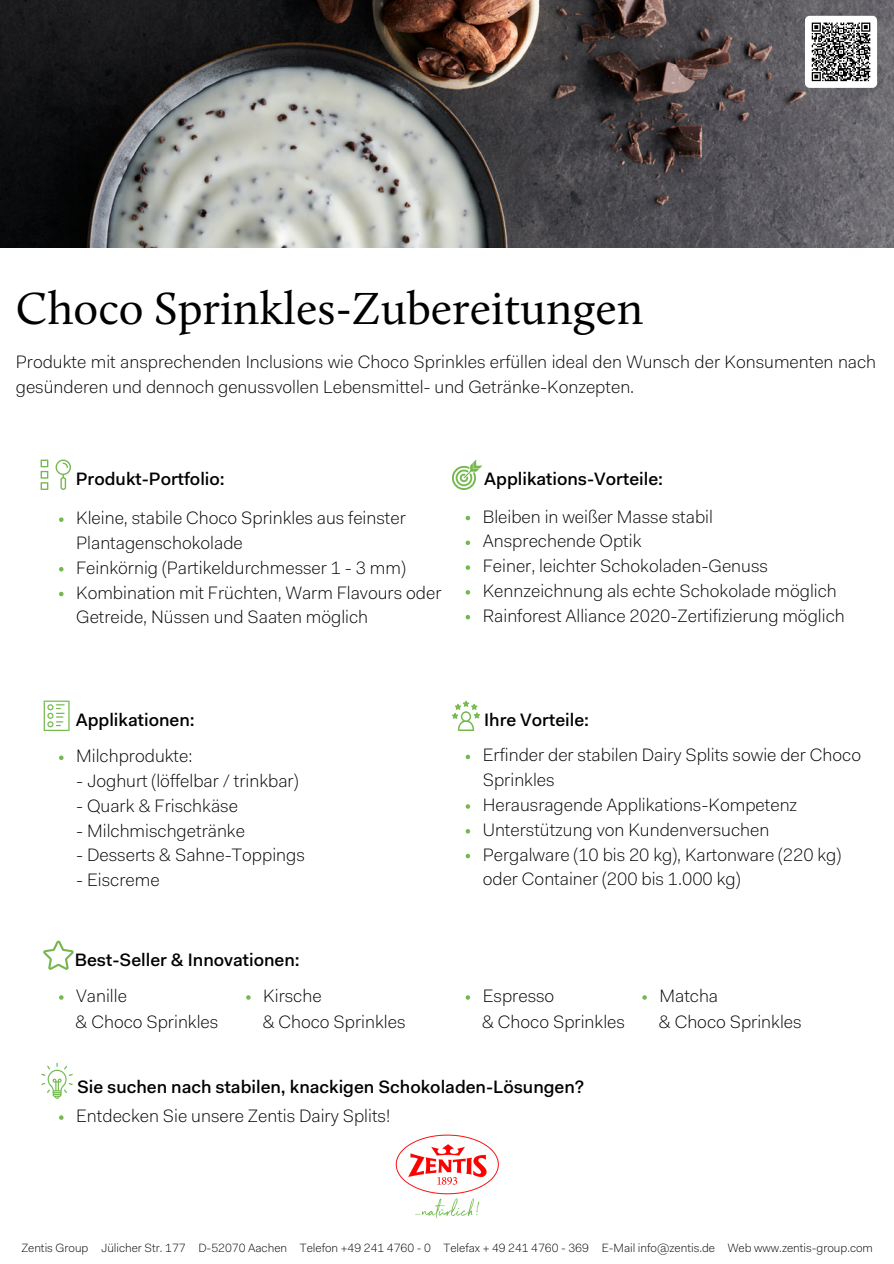
<style>
.page{position:relative;width:894px;height:1264px;background:#fff}
.page>*{position:absolute;margin:0;border:0;box-sizing:border-box;transform-origin:0 0}
.t1{font:46.5px "Calluna";color:#000}
.t2{font:300 18px/24.8px "Fakt";color:#000}
.t3{font:500 18px "Fakt";color:#000}
.t4{font:300 12px "Fakt";color:#000}
</style>
<div class="page">
<svg style="left:41px;top:1062px;width:32px;height:36px"></svg>
<svg style="left:59px;top:1115px;width:4px;height:4px"></svg>
<img style="left:0;top:0;width:893px;height:248px">
<img style="left:395px;top:1134px;width:104px;height:85px">
<svg style="left:41px;top:459px;width:7px;height:31px"></svg>
<svg style="left:56px;top:459px;width:15px;height:31px"></svg>
<svg style="left:452px;top:459px;width:30px;height:31px"></svg>
<svg style="left:44px;top:700px;width:26px;height:31px"></svg>
<svg style="left:452px;top:700px;width:28px;height:31px"></svg>
<svg style="left:43px;top:940px;width:31px;height:29px"></svg>
<div style="left:804px;top:16px;width:72px;height:72px;background:#fff;border-radius:5px"></div>
<svg style="left:59px;top:517px;width:4px;height:5px"></svg>
<svg style="left:59px;top:567px;width:4px;height:4px"></svg>
<svg style="left:59px;top:591px;width:4px;height:5px"></svg>
<svg style="left:59px;top:755px;width:4px;height:5px"></svg>
<svg style="left:465px;top:516px;width:5px;height:4px"></svg>
<svg style="left:465px;top:540px;width:5px;height:5px"></svg>
<svg style="left:465px;top:565px;width:5px;height:5px"></svg>
<svg style="left:465px;top:590px;width:5px;height:4px"></svg>
<svg style="left:465px;top:615px;width:5px;height:4px"></svg>
<svg style="left:465px;top:754px;width:5px;height:5px"></svg>
<svg style="left:465px;top:804px;width:5px;height:4px"></svg>
<svg style="left:465px;top:829px;width:5px;height:4px"></svg>
<svg style="left:465px;top:853px;width:5px;height:5px"></svg>
<svg style="left:59px;top:995px;width:4px;height:4px"></svg>
<svg style="left:465px;top:995px;width:5px;height:4px"></svg>
<svg style="left:642px;top:995px;width:4px;height:4px"></svg>
<svg style="left:246px;top:995px;width:4px;height:4px"></svg>
<svg style="left:811px;top:23px;width:59px;height:58px"></svg>
<p class="t1" style="left:16px;top:289px;width:629px">Choco Sprinkles-Zubereitungen</p>
<p class="t2" style="left:16px;top:351px;width:861px">Produkte mit ansprechenden Inclusions wie Choco Sprinkles erfüllen ideal den Wunsch der Konsumenten nach gesünderen und dennoch genussvollen Lebensmittel- und Getränke-Konzepten.</p>
<p class="t3" style="left:76px;top:471px;width:150px">Produkt-Portfolio:</p>
<p class="t3" style="left:484px;top:471px;width:180px">Applikations-Vorteile:</p>
<p class="t2" style="left:76px;top:507px;width:331px">Kleine, stabile Choco Sprinkles aus feinster<br>Plantagenschokolade</p>
<p class="t2" style="left:76px;top:557px;width:331px">Feinkörnig (Partikeldurchmesser 1 - 3 mm)</p>
<p class="t2" style="left:76px;top:581px;width:367px">Kombination mit Früchten, Warm Flavours oder<br>Getreide, Nüssen und Saaten möglich</p>
<p class="t2" style="left:482px;top:505px;width:232px">Bleiben in weißer Masse stabil</p>
<p class="t2" style="left:482px;top:530px;width:160px">Ansprechende Optik</p>
<p class="t2" style="left:482px;top:555px;width:287px">Feiner, leichter Schokoladen-Genuss</p>
<p class="t2" style="left:482px;top:580px;width:355px">Kennzeichnung als echte Schokolade möglich</p>
<p class="t2" style="left:482px;top:605px;width:363px">Rainforest Alliance 2020-Zertifizierung möglich</p>
<p class="t3" style="left:76px;top:712px;width:120px">Applikationen:</p>
<p class="t3" style="left:484px;top:712px;width:106px">Ihre Vorteile:</p>
<p class="t2" style="left:76px;top:745px;width:118px">Milchprodukte:</p>
<p class="t2" style="left:76px;top:770px;width:224px">- Joghurt (löffelbar / trinkbar)</p>
<p class="t2" style="left:76px;top:795px;width:163px">- Quark &amp; Frischkäse</p>
<p class="t2" style="left:76px;top:819px;width:170px">- Milchmischgetränke</p>
<p class="t2" style="left:76px;top:844px;width:230px">- Desserts &amp; Sahne-Toppings</p>
<p class="t2" style="left:76px;top:869px;width:85px">- Eiscreme</p>
<p class="t3" style="left:75px;top:952px;width:226px">Best-Seller &amp; Innovationen:</p>
<p class="t2" style="left:482px;top:744px;width:380px">Erfinder der stabilen Dairy Splits sowie der Choco<br>Sprinkles</p>
<p class="t2" style="left:482px;top:794px;width:316px">Herausragende Applikations-Kompetenz</p>
<p class="t2" style="left:482px;top:819px;width:288px">Unterstützung von Kundenversuchen</p>
<p class="t2" style="left:482px;top:843px;width:360px">Pergalware (10 bis 20 kg), Kartonware (220 kg)</p>
<p class="t2" style="left:482px;top:868px;width:259px">oder Container (200 bis 1.000 kg)</p>
<p class="t2" style="left:76px;top:985px;width:52px">Vanille</p>
<p class="t2" style="left:263px;top:985px;width:60px">Kirsche</p>
<p class="t2" style="left:482px;top:985px;width:73px">Espresso</p>
<p class="t2" style="left:659px;top:985px;width:60px">Matcha</p>
<p class="t2" style="left:75px;top:1010px;width:145px">&amp; Choco Sprinkles</p>
<p class="t2" style="left:262px;top:1010px;width:145px">&amp; Choco Sprinkles</p>
<p class="t2" style="left:481px;top:1010px;width:145px">&amp; Choco Sprinkles</p>
<p class="t2" style="left:658px;top:1010px;width:144px">&amp; Choco Sprinkles</p>
<p class="t3" style="left:77px;top:1079px;width:508px">Sie suchen nach stabilen, knackigen Schokoladen-Lösungen?</p>
<p class="t2" style="left:76px;top:1105px;width:315px">Entdecken Sie unsere Zentis Dairy Splits!</p>
<p class="t4" style="left:21px;top:1242px;width:852px">Zentis Group Jülicher Str. 177 D-52070 Aachen Telefon +49 241 4760 - 0 Telefax + 49 241 4760 - 369 E-Mail info@zentis.de Web www.zentis-group.com</p>
</div>
